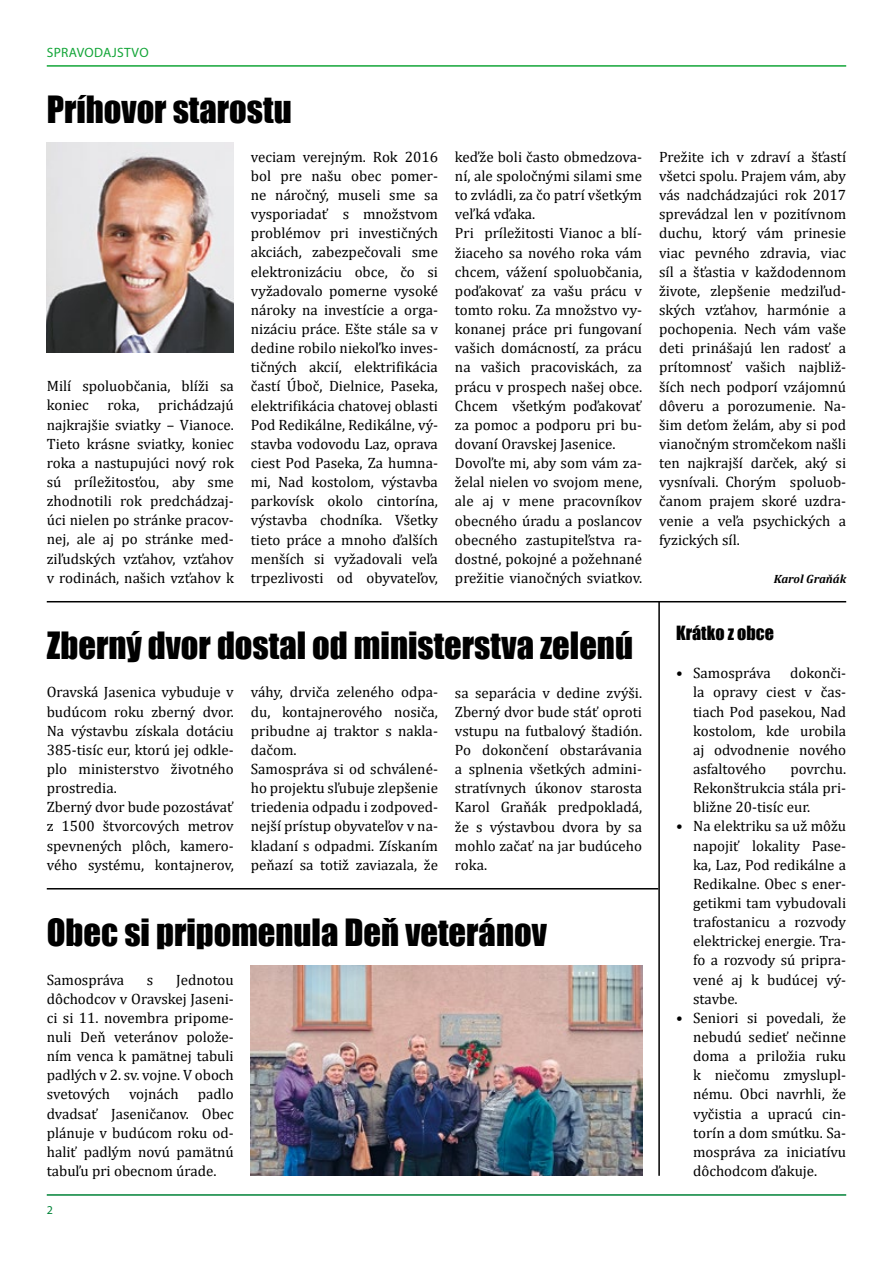
<style>
.page{position:relative;width:893px;height:1263px;background:#fff}
.page>*{position:absolute;margin:0;border:0;box-sizing:border-box;transform-origin:0 0}
.t1{font:34.5px "Impact";color:#000}
.t2{font:18px "Impact";color:#000}
.t3{font:15px/19.2px "Cambria";color:#000;text-align:justify}
.t4{font:13.5px "Myriad Pro";letter-spacing:.02em;color:#13a538}
.t5{font:italic 700 12px "Cambria";color:#000}
.t6{font:12px "Myriad Pro";color:#008237}
</style>
<div class="page">
<hr style="left:47px;top:65px;width:799px;height:2px;background:#13a538">
<hr style="left:47px;top:1194px;width:799px;height:2px;background:#008237">
<img style="left:47px;top:142px;width:187px;height:211px">
<img style="left:251px;top:965px;width:391px;height:211px">
<hr style="left:47px;top:601px;width:799px;height:1px;background:#000">
<hr style="left:658px;top:602px;width:2px;height:574px;background:#000">
<hr style="left:47px;top:888px;width:611px;height:1px;background:#000">
<p class="t4" style="left:47px;top:44px;width:103px">SPRAVODAJSTVO</p>
<h1 class="t1" style="left:47px;top:83px;width:246px">Príhovor starostu</h1>
<p class="t3" style="left:47px;top:376px;width:189px">Milí spoluobčania, blíži sa koniec roka, prichádzajú najkrajšie sviatky – Vianoce.<br>Tieto krásne sviatky, koniec roka a nastupujúci nový rok sú príležitosťou, aby sme zhodnotili rok predchádzaj&shy;úci nielen po stránke pracov&shy;nej, ale aj po stránke med&shy;ziľudských vzťahov, vzťahov v rodinách, našich vzťahov k</p>
<p class="t3" style="left:251px;top:147px;width:189px">veciam verejným. Rok 2016 bol pre našu obec pomer&shy;ne náročný, museli sme sa vysporiadať s množstvom problémov pri investičných akciách, zabezpečovali sme elektronizáciu obce, čo si vyžadovalo pomerne vysoké nároky na investície a orga&shy;nizáciu práce. Ešte stále sa v dedine robilo niekoľko inves&shy;tičných akcií, elektrifikácia častí Úboč, Dielnice, Paseka, elektrifikácia chatovej oblasti Pod Redikálne, Redikálne, vý&shy;stavba vodovodu Laz, oprava ciest Pod Paseka, Za humna&shy;mi, Nad kostolom, výstavba parkovísk okolo cintorína, výstavba chodníka. Všetky tieto práce a mnoho ďalších menších si vyžadovali veľa trpezlivosti od obyvateľov,</p>
<p class="t3" style="left:455px;top:147px;width:189px;text-align:left">keďže boli často obmedzova&shy;ní, ale spoločnými silami sme to zvládli, za čo patrí všetkým veľká vďaka.<br>Pri príležitosti Vianoc a blí&shy;žiaceho sa nového roka vám chcem, vážení spoluobčania, poďakovať za vašu prácu v tomto roku. Za množstvo vy&shy;konanej práce pri fungovaní vašich domácností, za prácu na vašich pracoviskách, za prácu v prospech našej obce.<br>Chcem všetkým poďakovať za pomoc a podporu pri bu&shy;dovaní Oravskej Jasenice.<br>Dovoľte mi, aby som vám za&shy;želal nielen vo svojom mene, ale aj v mene pracovníkov obecného úradu a poslancov obecného zastupiteľstva ra&shy;dostné, pokojné a požehnané prežitie vianočných sviatkov.</p>
<p class="t3" style="left:659px;top:147px;width:189px">Prežite ich v zdraví a šťastí všetci spolu. Prajem vám, aby vás nadchádzajúci rok 2017 sprevádzal len v pozitívnom duchu, ktorý vám prinesie viac pevného zdravia, viac síl a šťastia v každodennom živote, zlepšenie medziľud&shy;ských vzťahov, harmónie a pochopenia. Nech vám vaše deti prinášajú len radosť a prítomnosť vašich najbliž&shy;ších nech podporí vzájomnú dôveru a porozumenie. Na&shy;šim deťom želám, aby si pod vianočným stromčekom našli ten najkrajší darček, aký si vysnívali. Chorým spoluob&shy;čanom prajem skoré uzdra&shy;venie a veľa psychických a fyzických síl.</p>
<p class="t5" style="left:774px;top:570px;width:74px">Karol Graňák</p>
<h1 class="t1" style="left:47px;top:619px;width:588px">Zberný dvor dostal od ministerstva zelenú</h1>
<p class="t3" style="left:47px;top:683px;width:189px;text-align:left">Oravská Jasenica vybuduje v budúcom roku zberný dvor.<br>Na výstavbu získala dotáciu<br>385-tisíc eur, ktorú jej odkle&shy;plo ministerstvo životného prostredia.<br>Zberný dvor bude pozostávať z 1500 štvorcových metrov spevnených plôch, kamero&shy;vého systému, kontajnerov,</p>
<p class="t3" style="left:251px;top:683px;width:189px;text-align:left">váhy, drviča zeleného odpa&shy;du, kontajnerového nosiča, pribudne aj traktor s nakla&shy;dačom.<br>Samospráva si od schválené&shy;ho projektu sľubuje zlepšenie triedenia odpadu i zodpoved&shy;nejší prístup obyvateľov v na&shy;kladaní s odpadmi. Získaním peňazí sa totiž zaviazala, že</p>
<p class="t3" style="left:455px;top:683px;width:189px">sa separácia v dedine zvýši.<br>Zberný dvor bude stáť oproti vstupu na futbalový štadión.<br>Po dokončení obstarávania a splnenia všetkých admini&shy;stratívnych úkonov starosta Karol Graňák predpokladá, že s výstavbou dvora by sa mohlo začať na jar budúceho roka.</p>
<h1 class="t1" style="left:47px;top:906px;width:501px">Obec si pripomenula Deň veteránov</h1>
<p class="t3" style="left:47px;top:970px;width:79px">Samospráva</p>
<p class="t3" style="left:147px;top:970px;width:8px">s</p>
<p class="t3" style="left:47px;top:970px;width:189px;text-indent:129px">Jednotou dôchodcov v Oravskej Jaseni&shy;ci si 11. novembra pripome&shy;nuli Deň veteránov polože&shy;ním venca k pamätnej tabuli padlých v 2. sv. vojne. V oboch svetových</p>
<p class="t3" style="left:129px;top:1085px;width:51px">vojnách</p>
<p class="t3" style="left:47px;top:1085px;width:189px;text-indent:151px">padlo dvadsať Jaseničanov. Obec plánuje v budúcom roku od&shy;haliť padlým novú pamätnú tabuľu pri obecnom úrade.</p>
<p class="t6" style="left:47px;top:1203px;width:8px">2</p>
<p class="t2" style="left:676px;top:619px;width:99px">Krátko z obce</p>
<p class="t3" style="left:676px;top:663px;width:96px">• Samospráva</p>
<p class="t3" style="left:693px;top:663px;width:155px;text-indent:97px">dokonči&shy;la opravy ciest v čas&shy;tiach Pod pasekou, Nad kostolom, kde urobila aj odvodnenie nového asfaltového</p>
<p class="t3" style="left:693px;top:759px;width:155px;text-indent:97px">povrchu.<br>Rekonštrukcia stála pri&shy;bližne 20-tisíc eur.</p>
<p class="t3" style="left:693px;top:817px;width:155px;text-indent:-17px">• Na elektriku sa už môžu napojiť lokality Pase&shy;ka, Laz, Pod redikálne a Redikalne. Obec s ener&shy;getikmi tam vybudovali trafostanicu a rozvody elektrickej energie. Tra&shy;fo a rozvody sú pripra&shy;vené aj k budúcej vý&shy;stavbe.</p>
<p class="t3" style="left:693px;top:1008px;width:155px;text-indent:-17px">• Seniori si povedali, že nebudú sedieť nečinne doma a priložia ruku k niečomu zmyslupl&shy;nému. Obci navrhli, že vyčistia a upracú cin&shy;torín a dom smútku. Sa&shy;mospráva za iniciatívu dôchodcom ďakuje.</p>
</div>
